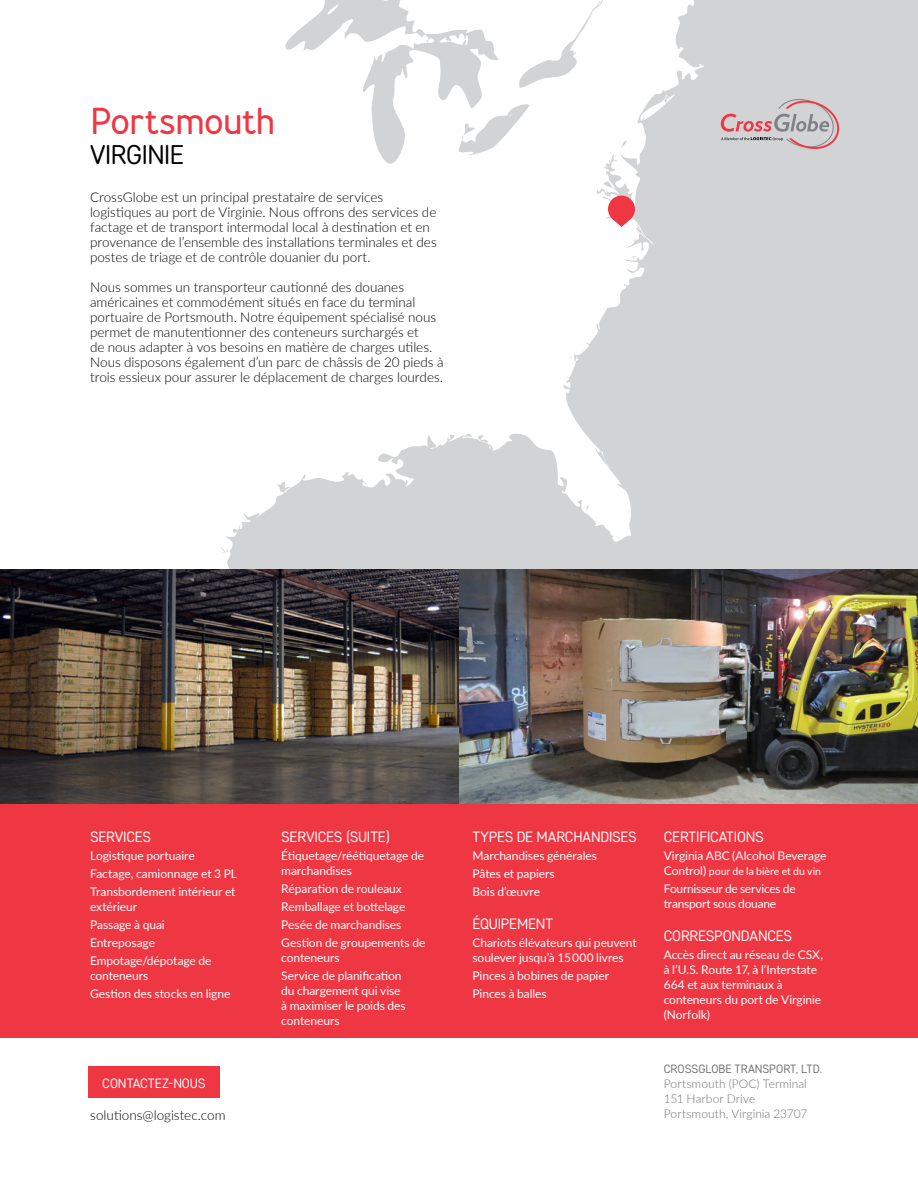
<style>
.page{position:relative;width:918px;height:1188px;background:#fff}
.page>*{position:absolute;margin:0;border:0;box-sizing:border-box;transform-origin:0 0}
.t1{font:700 37.5px "Merlo";letter-spacing:-.01em;color:#ef3743}
.t2{font:27px "Core Sans DS35";letter-spacing:-.02em;color:#000}
.t3{font:15px "Core Sans DS35";letter-spacing:-.015em;color:#fff}
.t4{font:300 13.5px/15px "Lato";color:#000}
.t5{font:13.5px "Core Sans DS35";letter-spacing:-.01em;color:#fff}
.t6{font:12px/18px "Lato";letter-spacing:-.005em;color:#fff}
.t7{font:300 12px/15px "Lato";letter-spacing:.005em;color:#717073}
.t8{font:12px "Core Sans DS35";letter-spacing:-.005em;color:#717073}
.t9{font:10.5px "Lato";color:#fff}
.s1{font-size:12px}
</style>
<div class="page">
<div style="left:0;top:804px;width:918px;height:234px;background:#ef3743"></div>
<div style="left:88px;top:1066px;width:132px;height:32px;background:#ef3743"></div>
<svg style="left:0;top:0;width:918px;height:570px"></svg>
<svg style="left:488px;top:446px;width:3px;height:4px"></svg>
<svg style="left:567px;top:0;width:73px;height:52px"></svg>
<svg style="left:608px;top:189px;width:32px;height:43px"></svg>
<img style="left:0;top:570px;width:918px;height:234px">
<svg style="left:721px;top:99px;width:118px;height:51px;background:#cabbbe"></svg>
<h1 class="t1" style="left:90px;top:99px;width:187px">Portsmouth</h1>
<h2 class="t2" style="left:90px;top:138px;width:96px">VIRGINIE</h2>
<p class="t4" style="left:90px;top:190px;width:348px">CrossGlobe est un principal prestataire de services logistiques au port de Virginie. Nous offrons des services de factage et de transport intermodal local à destination et en provenance de l’ensemble des installations terminales et des postes de triage et de contrôle douanier du port.</p>
<p class="t4" style="left:90px;top:280px;width:355px">Nous sommes un transporteur cautionné des douanes américaines et commodément situés en face du terminal portuaire de Portsmouth. Notre équipement spécialisé nous permet de manutentionner des conteneurs surchargés et<br>de nous adapter à vos besoins en matière de charges utiles.<br>Nous disposons également d’un parc de châssis de 20 pieds à trois essieux pour assurer le déplacement de charges lourdes.</p>
<p class="t3" style="left:90px;top:827px;width:63px">SERVICES</p>
<p class="t6" style="left:90px;top:846px;width:149px">Logistique portuaire<br>Factage, camionnage et 3 PL<br>Transbordement intérieur et</p>
<p class="t6" style="left:90px;top:897px;width:123px">extérieur<br>Passage à quai<br>Entreposage<br>Empotage/dépotage de</p>
<p class="t6" style="left:90px;top:966px;width:142px">conteneurs<br>Gestion des stocks en ligne</p>
<p class="t5" style="left:102px;top:1075px;width:105px">CONTACTEZ-NOUS</p>
<p class="t4" style="left:90px;top:1107px;width:137px">solutions@logistec.com</p>
<p class="t3" style="left:281px;top:827px;width:111px">SERVICES (SUITE)</p>
<p class="t6" style="left:281px;top:847px;width:144px;line-height:15px">Étiquetage/réétiquetage de marchandises</p>
<p class="t6" style="left:281px;top:879px;width:146px">Réparation de rouleaux<br>Remballage et bottelage<br>Pesée de marchandises<br>Gestion de groupements de</p>
<p class="t6" style="left:281px;top:948px;width:122px">conteneurs<br>Service de planification</p>
<p class="t6" style="left:281px;top:982px;width:126px;line-height:15px">du chargement qui vise à maximiser le poids des conteneurs</p>
<p class="t3" style="left:472px;top:827px;width:166px">TYPES DE MARCHANDISES</p>
<p class="t6" style="left:472px;top:846px;width:126px">Marchandises générales<br>Pâtes et papiers<br>Bois d’œuvre</p>
<p class="t3" style="left:472px;top:914px;width:82px">ÉQUIPEMENT</p>
<p class="t6" style="left:472px;top:934px;width:166px;line-height:15px">Chariots élévateurs qui peuvent soulever jusqu’à 15 000 livres</p>
<p class="t6" style="left:472px;top:966px;width:138px">Pinces à bobines de papier<br>Pinces à balles</p>
<p class="t3" style="left:664px;top:827px;width:101px">CERTIFICATIONS</p>
<p class="t6" style="left:664px;top:846px;width:164px">Virginia ABC (Alcohol Beverage</p>
<p class="t9" style="left:664px;top:864px;width:159px"><span class="s1">Control)</span> pour de la bière et du vin</p>
<p class="t6" style="left:664px;top:880px;width:133px;line-height:15px">Fournisseur de services de transport sous douane</p>
<p class="t3" style="left:664px;top:926px;width:130px">CORRESPONDANCES</p>
<p class="t6" style="left:664px;top:946px;width:161px;line-height:15px">Accès direct au réseau de CSX, à l’U.S. Route 17, à l’Interstate<br>664 et aux terminaux à conteneurs du port de Virginie (Norfolk)</p>
<p class="t8" style="left:664px;top:1062px;width:160px">CROSSGLOBE TRANSPORT, LTD.</p>
<p class="t7" style="left:664px;top:1076px;width:145px">Portsmouth (POC) Terminal<br>151 Harbor Drive<br>Portsmouth, Virginia 23707</p>
</div>
